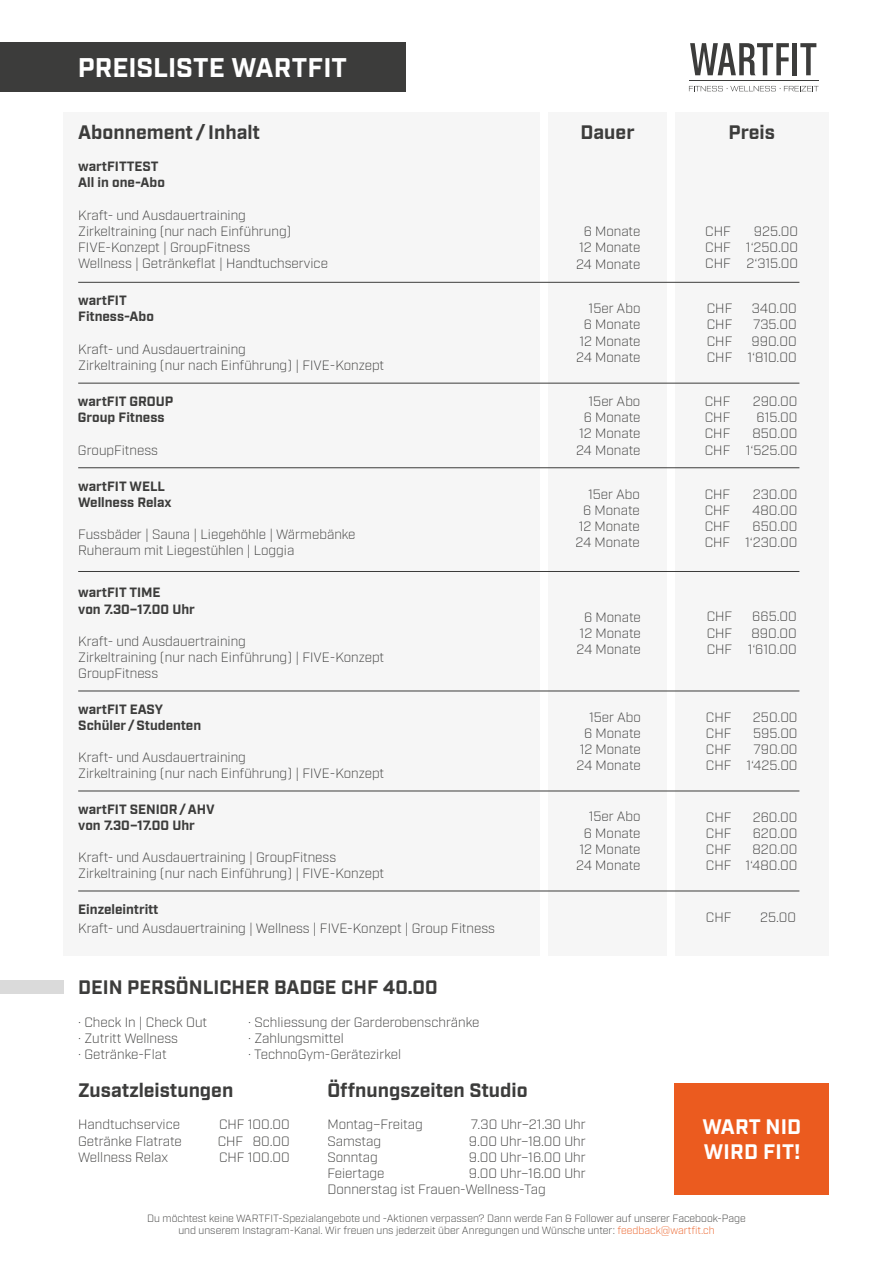
<style>
.page{position:relative;width:893px;height:1263px;background:#fff}
.page>*{position:absolute;margin:0;border:0;box-sizing:border-box;transform-origin:0 0}
.t1{font:700 27px "Industry";letter-spacing:.005em;color:#fff}
.t2{font:700 21px/25.2px "Industry";letter-spacing:.01em;color:#fff}
.t3{font:700 19.5px "Industry";color:#3c3c3b}
.t4{font:300 13.5px/16.2px "Industry";color:#3c3c3b;text-align:right}
.t5{font:700 13.5px/16.2px "Industry";color:#3c3c3b}
.t6{font:300 10.5px/12.6px "Industry";color:#3c3c3b;text-align:center}
.s1{color:#eb5b1f}
</style>
<div class="page">
<div style="left:675px;top:1083px;width:154px;height:111px;background:#eb5b1f"></div>
<div style="left:64px;top:112px;width:476px;height:843px;background:#f6f6f6"></div>
<div style="left:675px;top:112px;width:154px;height:843px;background:#f6f6f6"></div>
<div style="left:548px;top:112px;width:119px;height:843px;background:#f6f6f6"></div>
<div style="left:0;top:43px;width:406px;height:49px;background:#3c3c3b"></div>
<hr style="left:78px;top:282px;width:721px;height:1px;background:#3c3c3b">
<hr style="left:78px;top:383px;width:721px;height:1px;background:#3c3c3b">
<hr style="left:78px;top:467px;width:721px;height:1px;background:#3c3c3b">
<hr style="left:78px;top:571px;width:721px;height:1px;background:#3c3c3b">
<hr style="left:78px;top:691px;width:721px;height:1px;background:#3c3c3b">
<hr style="left:78px;top:791px;width:721px;height:1px;background:#3c3c3b">
<svg style="left:690px;top:43px;width:99px;height:32px"></svg>
<div style="left:792px;top:43px;width:5px;height:32px;background:#3c3c3b"></div>
<svg style="left:800px;top:43px;width:16px;height:32px"></svg>
<svg style="left:689px;top:86px;width:130px;height:5px"></svg>
<hr style="left:689px;top:81px;width:129px;height:1px;background:#3c3c3b">
<div style="left:0;top:980px;width:64px;height:14px;background:#dadada"></div>
<hr style="left:78px;top:891px;width:721px;height:1px;background:#3c3c3b">
<h1 class="t1" style="left:78px;top:52px;width:271px">PREISLISTE WARTFIT</h1>
<h3 class="t3" style="left:78px;top:120px;width:183px">Abonnement/Inhalt</h3>
<p class="t5" style="left:78px;top:159px;width:88px">wartFITTEST<br>All in one-Abo</p>
<p class="t4" style="left:78px;top:207px;width:251px;text-align:left">Kraft- und Ausdauertraining<br>Zirkeltraining (nur nach Einführung)<br>FIVE-Konzept | GroupFitness<br>Wellness | Getränkeflat | Handtuchservice</p>
<p class="t5" style="left:78px;top:293px;width:77px">wartFIT<br>Fitness-Abo</p>
<p class="t4" style="left:78px;top:341px;width:307px;text-align:left">Kraft- und Ausdauertraining<br>Zirkeltraining (nur nach Einführung) | FIVE-Konzept</p>
<p class="t5" style="left:78px;top:394px;width:97px">wartFIT GROUP<br>Group Fitness</p>
<p class="t4" style="left:78px;top:442px;width:82px">GroupFitness</p>
<p class="t5" style="left:78px;top:478px;width:95px">wartFIT WELL<br>Wellness Relax</p>
<p class="t4" style="left:78px;top:526px;width:279px;text-align:left">Fussbäder | Sauna | Liegehöhle | Wärmebänke<br>Ruheraum mit Liegestühlen | Loggia</p>
<p class="t5" style="left:78px;top:585px;width:118px">wartFIT TIME<br>von 7.30–17.00 Uhr</p>
<p class="t4" style="left:78px;top:633px;width:307px;text-align:left">Kraft- und Ausdauertraining<br>Zirkeltraining (nur nach Einführung) | FIVE-Konzept<br>GroupFitness</p>
<p class="t5" style="left:78px;top:701px;width:124px">wartFIT EASY<br>Schüler/Studenten</p>
<p class="t4" style="left:78px;top:749px;width:307px;text-align:left">Kraft- und Ausdauertraining<br>Zirkeltraining (nur nach Einführung) | FIVE-Konzept</p>
<p class="t5" style="left:78px;top:801px;width:138px">wartFIT SENIOR/AHV von 7.30–17.00 Uhr</p>
<p class="t4" style="left:78px;top:849px;width:307px;text-align:left">Kraft- und Ausdauertraining | GroupFitness<br>Zirkeltraining (nur nach Einführung) | FIVE-Konzept</p>
<p class="t5" style="left:78px;top:901px;width:82px">Einzeleintritt</p>
<p class="t4" style="left:78px;top:920px;width:418px">Kraft- und Ausdauertraining | Wellness | FIVE-Konzept | Group Fitness</p>
<h3 class="t3" style="left:580px;top:120px;width:56px">Dauer</h3>
<h3 class="t3" style="left:728px;top:120px;width:48px">Preis</h3>
<p class="t4" style="left:576px;top:223px;width:66px;text-align:center">6 Monate<br>12 Monate<br>24 Monate</p>
<p class="t4" style="left:576px;top:300px;width:66px">15er Abo<br>6 Monate<br>12 Monate<br>24 Monate</p>
<p class="t4" style="left:576px;top:393px;width:66px">15er Abo<br>6 Monate<br>12 Monate<br>24 Monate</p>
<p class="t4" style="left:575px;top:486px;width:66px">15er Abo<br>6 Monate<br>12 Monate<br>24 Monate</p>
<p class="t4" style="left:576px;top:609px;width:66px;text-align:center">6 Monate<br>12 Monate<br>24 Monate</p>
<p class="t4" style="left:576px;top:709px;width:66px">15er Abo<br>6 Monate<br>12 Monate<br>24 Monate</p>
<p class="t4" style="left:705px;top:223px;width:27px">CHF</p>
<p class="t4" style="left:705px;top:223px;width:94px;text-align:justify;text-indent:49px">925.00<br>CHF 1‘250.00<br>CHF 2‘315.00</p>
<p class="t4" style="left:707px;top:300px;width:27px">CHF</p>
<p class="t4" style="left:752px;top:300px;width:46px">340.00</p>
<p class="t4" style="left:707px;top:317px;width:27px">CHF</p>
<p class="t4" style="left:753px;top:317px;width:45px">735.00</p>
<p class="t4" style="left:707px;top:333px;width:27px">CHF</p>
<p class="t4" style="left:707px;top:333px;width:91px">990.00<br>CHF 1‘810.00</p>
<p class="t4" style="left:705px;top:393px;width:27px">CHF</p>
<p class="t4" style="left:753px;top:393px;width:46px">290.00</p>
<p class="t4" style="left:705px;top:409px;width:27px">CHF</p>
<p class="t4" style="left:757px;top:409px;width:42px">615.00</p>
<p class="t4" style="left:705px;top:426px;width:27px">CHF</p>
<p class="t4" style="left:705px;top:426px;width:94px">850.00<br>CHF 1‘525.00</p>
<p class="t4" style="left:705px;top:486px;width:27px">CHF</p>
<p class="t4" style="left:753px;top:486px;width:46px">230.00</p>
<p class="t4" style="left:705px;top:502px;width:27px">CHF</p>
<p class="t4" style="left:752px;top:502px;width:47px">480.00</p>
<p class="t4" style="left:705px;top:518px;width:27px">CHF</p>
<p class="t4" style="left:705px;top:518px;width:94px">650.00<br>CHF 1‘230.00</p>
<p class="t4" style="left:707px;top:609px;width:27px">CHF</p>
<p class="t4" style="left:752px;top:609px;width:46px">665.00</p>
<p class="t4" style="left:707px;top:625px;width:27px">CHF</p>
<p class="t4" style="left:707px;top:625px;width:92px">890.00<br>CHF 1‘610.00</p>
<p class="t4" style="left:706px;top:709px;width:27px">CHF</p>
<p class="t4" style="left:753px;top:709px;width:46px">250.00</p>
<p class="t4" style="left:706px;top:725px;width:27px">CHF</p>
<p class="t4" style="left:753px;top:725px;width:46px">595.00</p>
<p class="t4" style="left:706px;top:741px;width:27px">CHF</p>
<p class="t4" style="left:706px;top:741px;width:93px">790.00<br>CHF 1‘425.00</p>
<p class="t4" style="left:576px;top:809px;width:66px">15er Abo<br>6 Monate<br>12 Monate<br>24 Monate</p>
<p class="t4" style="left:706px;top:809px;width:27px">CHF</p>
<p class="t4" style="left:753px;top:809px;width:46px">260.00</p>
<p class="t4" style="left:706px;top:825px;width:27px">CHF</p>
<p class="t4" style="left:753px;top:825px;width:46px">620.00</p>
<p class="t4" style="left:706px;top:841px;width:27px">CHF</p>
<p class="t4" style="left:706px;top:841px;width:93px">820.00<br>CHF 1‘480.00</p>
<p class="t4" style="left:706px;top:909px;width:27px">CHF</p>
<p class="t4" style="left:760px;top:909px;width:38px">25.00</p>
<h3 class="t3" style="left:78px;top:976px;width:361px">DEIN PERSÖNLICHER BADGE CHF 40.00</h3>
<p class="t4" style="left:78px;top:1014px;width:131px">· Check In | Check Out</p>
<p class="t4" style="left:248px;top:1014px;width:233px">· Schliessung der Garderobenschränke</p>
<p class="t4" style="left:78px;top:1030px;width:101px">· Zutritt Wellness</p>
<p class="t4" style="left:248px;top:1030px;width:97px">· Zahlungsmittel</p>
<p class="t4" style="left:78px;top:1046px;width:90px">· Getränke-Flat</p>
<p class="t4" style="left:248px;top:1046px;width:154px">· TechnoGym-Gerätezirkel</p>
<h3 class="t3" style="left:78px;top:1078px;width:157px">Zusatzleistungen</h3>
<p class="t4" style="left:78px;top:1117px;width:103px">Handtuchservice</p>
<p class="t4" style="left:219px;top:1117px;width:72px">CHF 100.00</p>
<p class="t4" style="left:78px;top:1133px;width:105px">Getränke Flatrate</p>
<p class="t4" style="left:218px;top:1133px;width:74px">CHF 80.00</p>
<p class="t4" style="left:78px;top:1149px;width:91px">Wellness Relax</p>
<p class="t4" style="left:219px;top:1149px;width:72px">CHF 100.00</p>
<h3 class="t3" style="left:327px;top:1078px;width:202px">Öffnungszeiten Studio</h3>
<p class="t4" style="left:327px;top:1117px;width:97px">Montag–Freitag</p>
<p class="t4" style="left:471px;top:1117px;width:116px">7.30 Uhr–21.30 Uhr</p>
<p class="t4" style="left:327px;top:1133px;width:55px">Samstag</p>
<p class="t4" style="left:469px;top:1133px;width:118px">9.00 Uhr–18.00 Uhr</p>
<p class="t4" style="left:327px;top:1149px;width:52px">Sonntag</p>
<p class="t4" style="left:469px;top:1149px;width:118px">9.00 Uhr–16.00 Uhr</p>
<p class="t4" style="left:327px;top:1165px;width:58px">Feiertage</p>
<h2 class="t2" style="left:703px;top:1115px;width:100px">WART NID<br>WIRD FIT!</h2>
<p class="t4" style="left:327px;top:1165px;width:260px;text-align:left;text-indent:141px">9.00 Uhr–16.00 Uhr<br>Donnerstag ist Frauen-Wellness-Tag</p>
<p class="t6" style="left:147px;top:1212px;width:600px">Du möchtest keine WARTFIT-Spezialangebote und -Aktionen verpassen? Dann werde Fan &amp; Follower auf unserer Facebook-Page und unserem Instagram-Kanal. Wir freuen uns jederzeit über Anregungen und Wünsche unter: <span class="s1">feedback@wartfit.ch</span></p>
</div>
